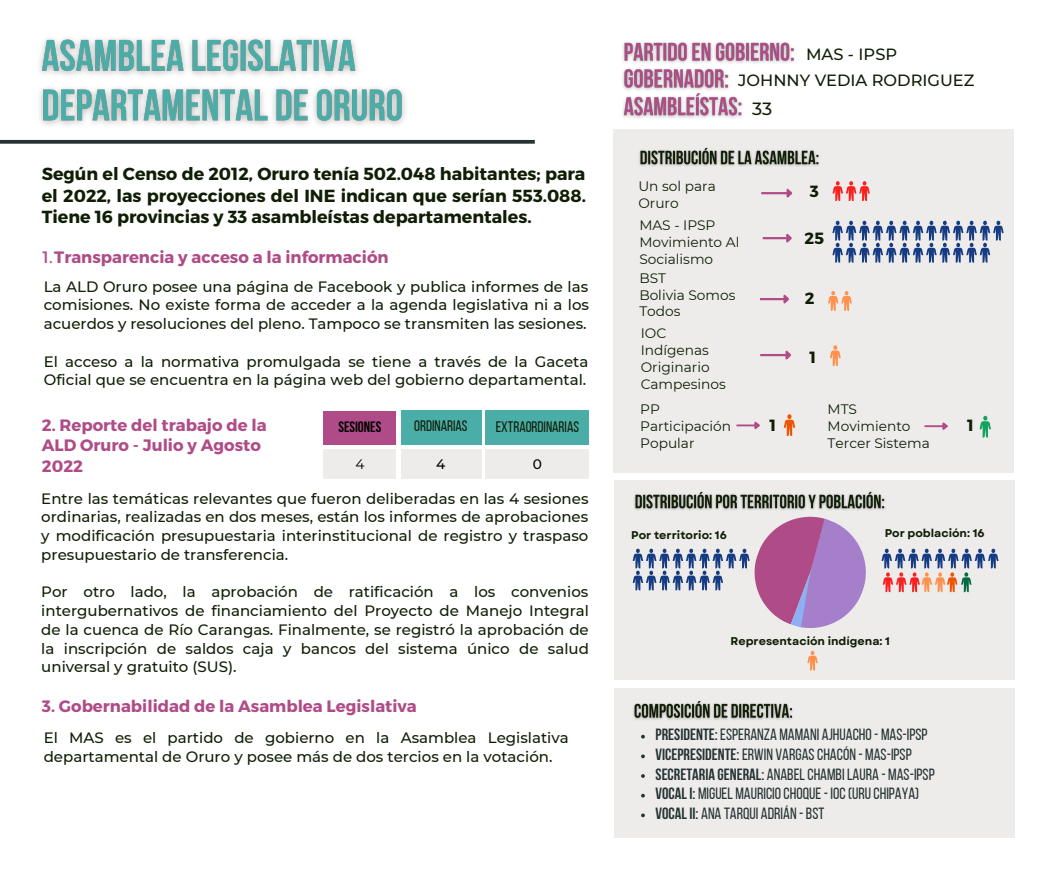
<style>
.page{position:relative;width:1063px;height:886px;background:#fff}
.page>*{position:absolute;margin:0;border:0;box-sizing:border-box;transform-origin:0 0}
.t1{font:500 17.62px "Montserrat";color:#0f1e05}
.t2{font:700 17.5px/21.5px "Montserrat";color:#0f1e05;text-align:justify}
.t3{font:700 16.5px/20.2px "Montserrat";color:#af4c87}
.t4{font:16.25px/19.6px "Bebas Neue";color:#263334}
.t5{font:500 16.25px/25.4px "Montserrat";color:#0f1e05;text-align:center}
.t6{font:700 16.25px "Montserrat";color:#0f1e05}
.t7{font:15.12px "Bebas Neue";color:#0f1e05}
.t8{font:500 15px/18.8px "Montserrat";color:#0f1e05;text-align:justify}
.t9{font:700 15px "Bebas Neue";color:#000}
.t10{font:13.75px/16.9px "Montserrat";color:#0f1e05}
.t11{font:500 13.75px "Montserrat";color:#000}
.t12{font:13.75px "Montserrat";color:#000}
.t13{font:700 11.25px "Garet";color:#0f1e05}
.s1{font-weight:400}
.s2{font-weight:700}
</style>
<div class="page">
<div style="left:613px;top:129px;width:400px;height:343px;background:#edecea"></div>
<div style="left:614px;top:480px;width:400px;height:200px;background:#edecea"></div>
<img style="left:634px;top:491px;width:251px;height:10px">
<img style="left:623px;top:42px;width:172px;height:21px">
<img style="left:639px;top:147px;width:180px;height:19px">
<img style="left:622px;top:68px;width:107px;height:20px">
<svg style="left:832px;top:181px;width:37px;height:20px"></svg>
<svg style="left:832px;top:221px;width:171px;height:42px"></svg>
<svg style="left:828px;top:291px;width:24px;height:20px"></svg>
<svg style="left:830px;top:345px;width:10px;height:21px"></svg>
<svg style="left:783px;top:414px;width:12px;height:22px"></svg>
<hr style="left:761px;top:192px;width:26px;height:2px;background:#af4c87">
<svg style="left:785px;top:188px;width:8px;height:10px"></svg>
<hr style="left:762px;top:237px;width:24px;height:2px;background:#af4c87">
<svg style="left:784px;top:233px;width:8px;height:10px"></svg>
<hr style="left:760px;top:298px;width:24px;height:2px;background:#af4c87">
<svg style="left:782px;top:294px;width:7px;height:10px"></svg>
<hr style="left:760px;top:354px;width:26px;height:2px;background:#af4c87">
<svg style="left:784px;top:350px;width:7px;height:10px"></svg>
<svg style="left:736px;top:421px;width:24px;height:8px"></svg>
<svg style="left:979px;top:416px;width:12px;height:22px"></svg>
<svg style="left:807px;top:651px;width:10px;height:20px"></svg>
<svg style="left:633px;top:501px;width:365px;height:127px"></svg>
<img style="left:622px;top:88px;width:120px;height:30px">
<div style="left:614px;top:688px;width:400px;height:150px;background:#edecea"></div>
<img style="left:633px;top:701px;width:160px;height:19px">
<svg style="left:641px;top:735px;width:4px;height:3px"></svg>
<svg style="left:641px;top:754px;width:4px;height:4px"></svg>
<svg style="left:641px;top:774px;width:4px;height:4px"></svg>
<svg style="left:641px;top:794px;width:4px;height:4px"></svg>
<svg style="left:641px;top:813px;width:4px;height:4px"></svg>
<svg style="left:0;top:140px;width:535px;height:4px"></svg>
<img style="left:31px;top:38px;width:384px;height:106px">
<div style="left:324px;top:411px;width:72px;height:34px;background:#af4c87"></div>
<div style="left:401px;top:411px;width:80px;height:34px;background:#4bada8"></div>
<div style="left:485px;top:411px;width:104px;height:34px;background:#4bada8"></div>
<div style="left:324px;top:450px;width:72px;height:29px;background:#edecea"></div>
<div style="left:401px;top:450px;width:80px;height:29px;background:#edecea"></div>
<div style="left:485px;top:450px;width:104px;height:29px;background:#edecea"></div>
<svg style="left:924px;top:422px;width:24px;height:8px"></svg>
<p class="t2" style="left:42px;top:163px;width:546px">Según el Censo de 2012, Oruro tenía 502.048 habitantes; para el 2022, las proyecciones del INE indican que serían 553.088.<br>Tiene 16 provincias y 33 asambleístas departamentales.</p>
<p class="t3" style="left:43px;top:247px;width:347px"><span class="s1">1.</span>Transparencia y acceso a la información</p>
<p class="t8" style="left:44px;top:277px;width:547px">La ALD Oruro posee una página de Facebook y publica informes de las comisiones. No existe forma de acceder a la agenda legislativa ni a los acuerdos y resoluciones del pleno. Tampoco se transmiten las sesiones.</p>
<p class="t8" style="left:44px;top:352px;width:546px">El acceso a la normativa promulgada se tiene a través de la Gaceta<br>Oficial que se encuentra en la página web del gobierno departamental.</p>
<p class="t3" style="left:42px;top:414px;width:226px">2. Reporte del trabajo de la<br>ALD Oruro - Julio y Agosto<br>2022</p>
<p class="t7" style="left:414px;top:420px;width:55px">ORDINARIAS</p>
<p class="t7" style="left:496px;top:421px;width:85px">EXTRAORDINARIAS</p>
<p class="t9" style="left:338px;top:421px;width:45px">SESIONES</p>
<p class="t12" style="left:355px;top:455px;width:11px">4</p>
<p class="t11" style="left:436px;top:455px;width:11px">4</p>
<p class="t11" style="left:533px;top:455px;width:11px">0</p>
<p class="t8" style="left:41px;top:489px;width:548px">Entre las temáticas relevantes que fueron deliberadas en las 4 sesiones ordinarias, realizadas en dos meses, están los informes de aprobaciones y modificación presupuestaria interinstitucional de registro y traspaso presupuestario de transferencia.</p>
<p class="t8" style="left:41px;top:583px;width:549px">Por otro lado, la aprobación de ratificación a los convenios intergubernativos de financiamiento del Proyecto de Manejo Integral de la cuenca de Río Carangas. Finalmente, se registró la aprobación de la inscripción de saldos caja y bancos del sistema único de salud universal y gratuito (SUS).</p>
<p class="t3" style="left:42px;top:695px;width:376px">3. Gobernabilidad de la Asamblea Legislativa</p>
<p class="t8" style="left:44px;top:728px;width:526px">El MAS es el partido de gobierno en la Asamblea Legislativa departamental de Oruro y posee más de dos tercios en la votación.</p>
<p class="t5" style="left:738px;top:42px;width:238px">MAS - IPSP<br>JOHNNY VEDIA RODRIGUEZ</p>
<p class="t1" style="left:752px;top:98px;width:22px">33</p>
<p class="t10" style="left:638px;top:177px;width:79px">Un sol para<br>Oruro</p>
<p class="t10" style="left:639px;top:217px;width:102px">MAS - IPSP<br>Movimiento Al<br>Socialismo</p>
<p class="t10" style="left:639px;top:269px;width:98px">BST<br>Bolivia Somos<br>Todos</p>
<p class="t10" style="left:640px;top:325px;width:87px">IOC<br>Indígenas<br>Originario<br>Campesinos</p>
<p class="t10" style="left:640px;top:401px;width:92px">PP<br>Participación<br>Popular</p>
<p class="t6" style="left:769px;top:415px;width:8px">1</p>
<p class="t6" style="left:810px;top:181px;width:11px">3</p>
<p class="t6" style="left:804px;top:227px;width:21px">25</p>
<p class="t6" style="left:804px;top:288px;width:11px">2</p>
<p class="t6" style="left:809px;top:346px;width:8px">1</p>
<p class="t10" style="left:827px;top:401px;width:104px">MTS<br>Movimiento<br>Tercer Sistema</p>
<p class="t6" style="left:967px;top:415px;width:8px">1</p>
<p class="t13" style="left:631px;top:527px;width:97px">Por territorio: 16</p>
<p class="t13" style="left:884px;top:525px;width:101px">Por población: 16</p>
<p class="t13" style="left:730px;top:633px;width:161px">Representación indígena: 1</p>
<p class="t4" style="left:655px;top:726px;width:281px"><span class="s2">PRESIDENTE:</span>ESPERANZA MAMANI AJHUACHO- MAS-IPSP <span class="s2">VICEPRESIDENTE:</span>ERWIN VARGASCHACÓN - MAS-IPSP <span class="s2">SECRETARIA GENERAL:</span> ANABELCHAMBI LAURA - MAS-IPSP <span class="s2">VOCALI:</span> MIGUEL MAURICIOCHOQUE- IOC(URUCHIPAYA)<br><span class="s2">VOCALII:</span> ANA TARQUI ADRIÁN -BST</p>
</div>
